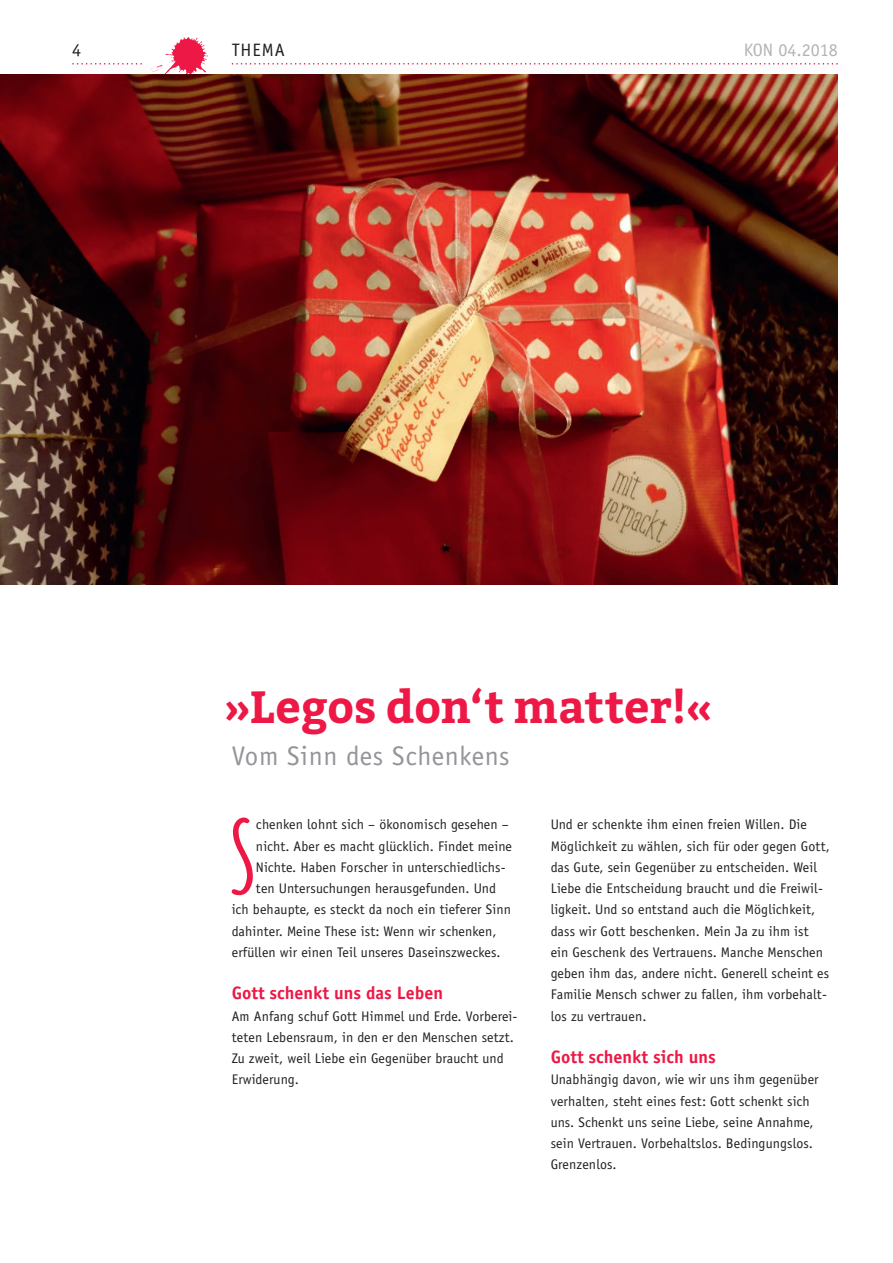
<style>
.page{position:relative;width:893px;height:1263px;background:#fff}
.page>*{position:absolute;margin:0;border:0;box-sizing:border-box;transform-origin:0 0}
.t1{font:700 98.25px "Amatic";color:#ed1845}
.t2{font:700 45px "Bitter";letter-spacing:-.005em;color:#ed1845}
.t3{font:27px "Officina Sans";letter-spacing:.025em;color:#939598}
.t4{font:700 18px "Officina Sans";color:#ed1845}
.t5{font:18px "Officina Sans";color:#b2b3b7}
.t6{font:18px "Officina Sans";letter-spacing:.05em;color:#231f20}
.t7{font:13.95px/21.3px "Officina Sans";letter-spacing:.01em;color:#231f20}
</style>
<div class="page">
<img style="left:156px;top:38px;width:52px;height:36px">
<svg style="left:72px;top:63px;width:70px;height:2px"></svg>
<svg style="left:232px;top:63px;width:606px;height:2px"></svg>
<img style="left:0;top:74px;width:838px;height:511px">
<p class="t6" style="left:72px;top:39px;width:10px">4</p>
<p class="t6" style="left:232px;top:39px;width:54px">THEMA</p>
<p class="t5" style="left:744px;top:39px;width:96px">KON 04.2018</p>
<h2 class="t2" style="left:224px;top:672px;width:491px">»Legos don‘t matter!«</h2>
<h3 class="t3" style="left:232px;top:740px;width:279px">Vom Sinn des Schenkens</h3>
<h1 class="t1" style="left:230px;top:787px;width:27px">S</h1>
<p class="t7" style="left:256px;top:814px;width:254px">chenken lohnt sich – ökonomisch gesehen –</p>
<p class="t7" style="left:256px;top:835px;width:257px">nicht. Aber es macht glücklich. Findet meine</p>
<p class="t7" style="left:256px;top:856px;width:251px">Nichte. Haben Forscher in unterschiedlichs-</p>
<p class="t7" style="left:256px;top:878px;width:241px">ten Untersuchungen herausgefunden. Und</p>
<p class="t7" style="left:232px;top:899px;width:281px">ich behaupte, es steckt da noch ein tieferer Sinn</p>
<p class="t7" style="left:232px;top:920px;width:266px">dahinter. Meine These ist: Wenn wir schenken,</p>
<p class="t7" style="left:232px;top:941px;width:270px">erfüllen wir einen Teil unseres Daseinszweckes.</p>
<p class="t4" style="left:232px;top:982px;width:213px">Gott schenkt uns das Leben</p>
<p class="t7" style="left:232px;top:1005px;width:287px">Am Anfang schuf Gott Himmel und Erde. Vorberei&shy;teten Lebensraum, in den er den Menschen setzt.<br>Zu zweit, weil Liebe ein Gegenüber braucht und Erwiderung.</p>
<p class="t7" style="left:551px;top:814px;width:281px">Und er schenkte ihm einen freien Willen. Die Möglichkeit zu wählen, sich für oder gegen Gott, das Gute, sein Gegenüber zu entscheiden. Weil Liebe die Entscheidung braucht und die Freiwil&shy;ligkeit. Und so entstand auch die Möglichkeit, dass wir Gott beschenken. Mein Ja zu ihm ist ein Geschenk des Vertrauens. Manche Menschen geben ihm das, andere nicht. Generell scheint es Familie Mensch schwer zu fallen, ihm vorbehalt&shy;los zu vertrauen.</p>
<p class="t4" style="left:551px;top:1046px;width:167px">Gott schenkt sich uns</p>
<p class="t7" style="left:551px;top:1069px;width:270px">Unabhängig davon, wie wir uns ihm gegenüber verhalten, steht eines fest: Gott schenkt sich uns. Schenkt uns seine Liebe, seine Annahme, sein Vertrauen. Vorbehaltslos. Bedingungslos.<br>Grenzenlos.</p>
</div>
